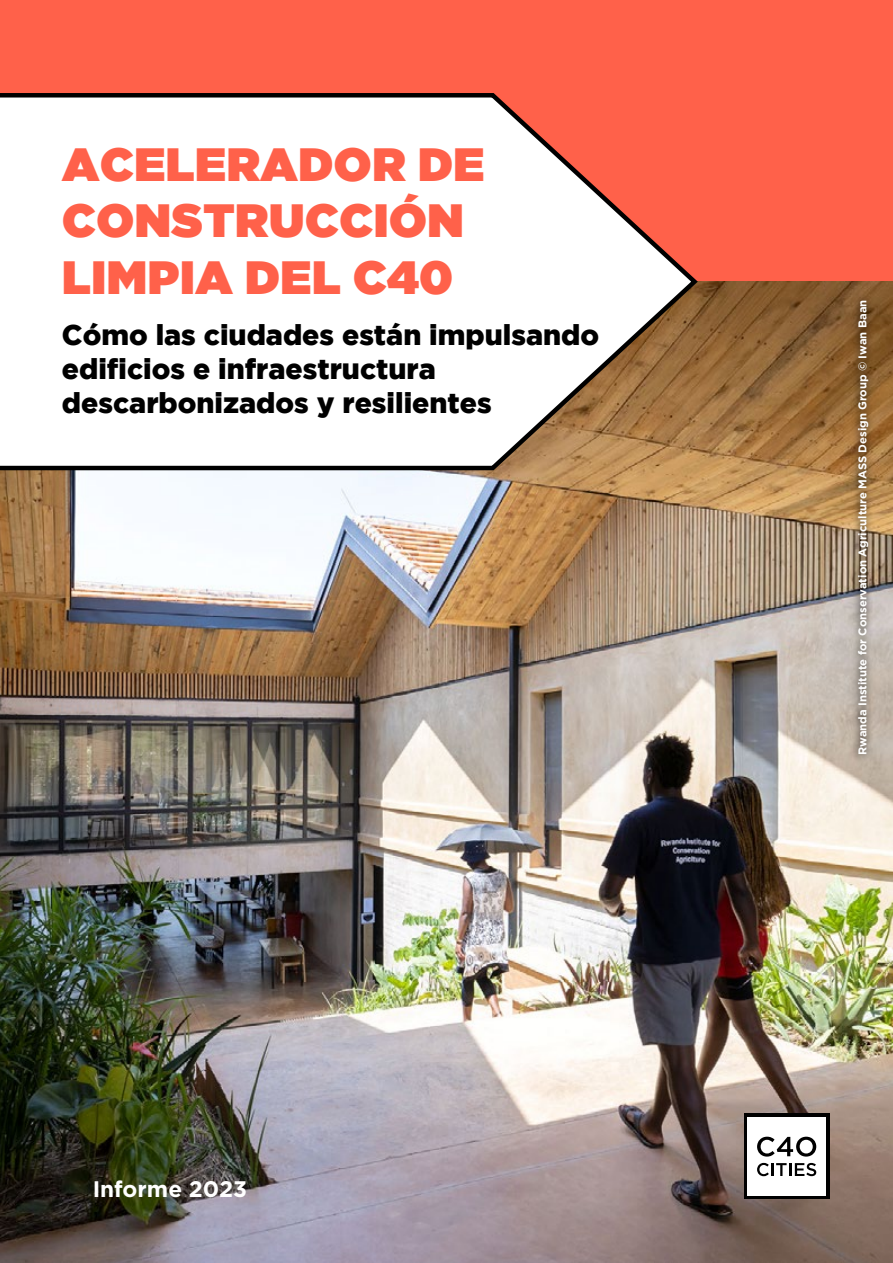
<style>
.page{position:relative;width:893px;height:1263px;background:#fff}
.page>*{position:absolute;margin:0;border:0;box-sizing:border-box;transform-origin:0 0}
.t1{font:46.5px/56.4px "Gotham Ultra";letter-spacing:.015em;color:#ff614a}
.t2{font:900 28.5px/34.2px "Gotham";color:#000}
.t3{font:700 22.5px "Gotham";color:#fff}
.t4{font:700 11.25px "Gotham";color:#fff}
</style>
<div class="page">
<div style="left:0;top:0;width:893px;height:811px;background:#ff614a"></div>
<img style="left:0;top:282px;width:893px;height:981px">
<div style="left:744px;top:1114px;width:85px;height:85px;background:#000"></div>
<div style="left:747px;top:1117px;width:79px;height:79px;background:#fff"></div>
<svg style="left:757px;top:1137px;width:59px;height:19px"></svg>
<svg style="left:757px;top:1163px;width:59px;height:13px"></svg>
<svg style="left:0;top:93px;width:701px;height:379px;background:#f1e2dc"></svg>
<div style="left:850px;top:292px;width:26px;height:470px;background:#000;opacity:.75"></div>
<h1 class="t1" style="left:62px;top:135px;width:424px">ACELERADOR DE<br>CONSTRUCCIÓN<br>LIMPIA DEL C40</h1>
<p class="t2" style="left:62px;top:317px;width:539px">Cómo las ciudades están impulsando edificios e infraestructura descarbonizados y resilientes</p>
<p class="t3" style="left:93px;top:1176px;width:156px">Informe 2023</p>
<p class="t4" style="left:856px;top:755px;width:457px;rotate:-90deg">Rwanda Institute for Conservation Agriculture MASS Design Group © Iwan Baan</p>
</div>
